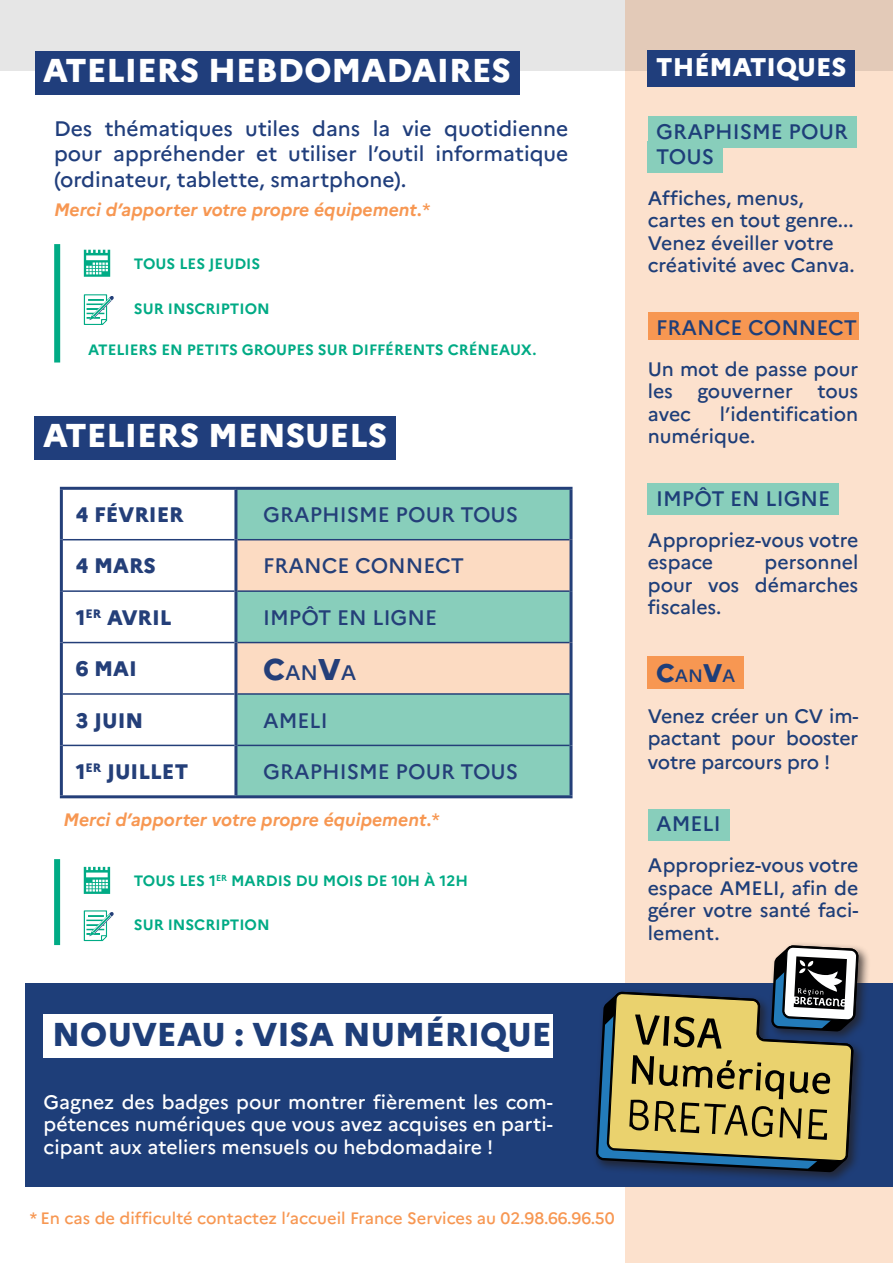
<style>
.page{position:relative;width:893px;height:1263px;background:#fff}
.page>*{position:absolute;margin:0;border:0;box-sizing:border-box;transform-origin:0 0}
.t1{font:800 33px "Marianne";color:#fff}
.t2{font:800 33px "Marianne";color:#1e3e79}
.t3{font:800 25.5px "Marianne";color:#fff}
.t4{font:500 21px/25.5px "Marianne";color:#203e7c;text-align:justify}
.t5{font:500 21px "Marianne";color:#243f79}
.t6{font:500 21px/25.2px "Marianne";color:#1e3e79}
.t7{font:800 21px "Marianne";color:#243f79}
.t8{font:500 21px "Marianne";color:#243f79}
.t9{font:500 19.5px/22.5px "Marianne";color:#1e3e79}
.t10{font:500 19.5px/22.5px "Marianne";color:#fff;text-align:justify}
.t11{font:italic 700 18px "Marianne";color:#f79752}
.t12{font:500 17.85px "Marianne";color:#1e3e79}
.t13{font:500 16.5px "Marianne";color:#f79752}
.t14{font:700 15px "Marianne";color:#00ab85}
.s1{font-weight:500;font-style:normal}
.s2{font-weight:800;font-size:30px}
.s3{font-weight:800;font-size:25.5px}
</style>
<div class="page">
<div style="left:625px;top:0;width:268px;height:1263px;background:#fce1cd"></div>
<div style="left:26px;top:983px;width:867px;height:204px;background:#1e3e79"></div>
<svg style="left:0;top:0;width:893px;height:71px;background:#e3dcd7"></svg>
<div style="left:648px;top:51px;width:207px;height:36px;background:#203e7c"></div>
<div style="left:648px;top:116px;width:209px;height:32px;background:#88cebb"></div>
<div style="left:648px;top:141px;width:75px;height:32px;background:#88cebb"></div>
<div style="left:648px;top:312px;width:210px;height:28px;background:#f79752"></div>
<div style="left:648px;top:483px;width:191px;height:32px;background:#88cebb"></div>
<div style="left:648px;top:656px;width:96px;height:32px;background:#f79752"></div>
<div style="left:648px;top:809px;width:81px;height:32px;background:#88cebb"></div>
<div style="left:44px;top:1014px;width:509px;height:44px;background:#fff"></div>
<div style="left:35px;top:51px;width:484px;height:43px;background:#203e7c"></div>
<div style="left:35px;top:416px;width:361px;height:44px;background:#203e7c"></div>
<div style="left:592px;top:941px;width:279px;height:243px;background:#231f20;opacity:.75"></div>
<svg style="left:596px;top:992px;width:258px;height:180px"></svg>
<svg style="left:603px;top:945px;width:256px;height:226px"></svg>
<svg style="left:84px;top:250px;width:26px;height:27px"></svg>
<div style="left:54px;top:244px;width:6px;height:118px;background:#00ab85"></div>
<svg style="left:84px;top:294px;width:30px;height:31px"></svg>
<svg style="left:84px;top:867px;width:26px;height:27px"></svg>
<div style="left:54px;top:859px;width:6px;height:86px;background:#00ab85"></div>
<svg style="left:84px;top:910px;width:30px;height:31px"></svg>
<div style="left:237px;top:490px;width:332px;height:305px;background:#88cebb"></div>
<div style="left:236px;top:540px;width:335px;height:51px;background:#fcdbc2"></div>
<div style="left:236px;top:642px;width:335px;height:52px;background:#fcdbc2"></div>
<hr style="left:60px;top:745px;width:3px;height:50px;background:#243f79">
<hr style="left:60px;top:795px;width:176px;height:3px;background:#243f79">
<hr style="left:60px;top:487px;width:176px;height:3px;background:#243f79">
<hr style="left:60px;top:490px;width:3px;height:50px;background:#243f79">
<hr style="left:63px;top:539px;width:171px;height:1px;background:#243f79">
<hr style="left:237px;top:539px;width:332px;height:1px;background:#243f79">
<hr style="left:60px;top:540px;width:3px;height:51px;background:#243f79">
<hr style="left:63px;top:590px;width:171px;height:2px;background:#243f79">
<hr style="left:237px;top:590px;width:332px;height:2px;background:#243f79">
<hr style="left:60px;top:591px;width:3px;height:51px;background:#243f79">
<hr style="left:63px;top:642px;width:171px;height:1px;background:#243f79">
<hr style="left:237px;top:642px;width:332px;height:1px;background:#243f79">
<hr style="left:60px;top:642px;width:3px;height:52px;background:#243f79">
<hr style="left:63px;top:693px;width:171px;height:2px;background:#243f79">
<hr style="left:237px;top:693px;width:332px;height:2px;background:#243f79">
<hr style="left:63px;top:745px;width:171px;height:1px;background:#243f79">
<hr style="left:237px;top:745px;width:332px;height:1px;background:#243f79">
<hr style="left:60px;top:694px;width:3px;height:51px;background:#243f79">
<hr style="left:236px;top:487px;width:336px;height:3px;background:#243f79">
<hr style="left:234px;top:490px;width:3px;height:50px;background:#243f79">
<hr style="left:569px;top:490px;width:3px;height:50px;background:#243f79">
<hr style="left:234px;top:540px;width:3px;height:51px;background:#243f79">
<hr style="left:569px;top:540px;width:3px;height:51px;background:#243f79">
<hr style="left:234px;top:591px;width:3px;height:51px;background:#243f79">
<hr style="left:569px;top:591px;width:3px;height:51px;background:#243f79">
<hr style="left:234px;top:642px;width:3px;height:52px;background:#243f79">
<hr style="left:569px;top:642px;width:3px;height:52px;background:#243f79">
<hr style="left:234px;top:694px;width:3px;height:51px;background:#243f79">
<hr style="left:569px;top:694px;width:3px;height:51px;background:#243f79">
<hr style="left:234px;top:745px;width:3px;height:50px;background:#243f79">
<hr style="left:569px;top:745px;width:3px;height:50px;background:#243f79">
<hr style="left:236px;top:795px;width:336px;height:3px;background:#243f79">
<h1 class="t1" style="left:43px;top:44px;width:469px">ATELIERS HEBDOMADAIRES</h1>
<p class="t4" style="left:54px;top:114px;width:516px">Des thématiques utiles dans la vie quotidienne pour appréhender et utiliser l’outil informatique (ordinateur, tablette, smartphone).</p>
<p class="t11" style="left:54px;top:195px;width:378px">Merci d’apporter votre propre équipement.<span class="s1">*</span></p>
<p class="t14" style="left:134px;top:252px;width:128px">TOUS LES JEUDIS</p>
<p class="t14" style="left:134px;top:297px;width:137px">SUR INSCRIPTION</p>
<p class="t14" style="left:88px;top:338px;width:450px">ATELIERS EN PETITS GROUPES SUR DIFFÉRENTS CRÉNEAUX.</p>
<h1 class="t1" style="left:43px;top:410px;width:346px">ATELIERS MENSUELS</h1>
<p class="t7" style="left:76px;top:498px;width:109px">4 FÉVRIER</p>
<p class="t5" style="left:263px;top:498px;width:257px">GRAPHISME POUR TOUS</p>
<p class="t7" style="left:76px;top:549px;width:82px">4 MARS</p>
<p class="t5" style="left:263px;top:550px;width:202px">FRANCE CONNECT</p>
<p class="t7" style="left:76px;top:601px;width:97px">1<sup>ER</sup> AVRIL</p>
<p class="t5" style="left:263px;top:601px;width:175px">IMPÔT EN LIGNE</p>
<p class="t7" style="left:76px;top:652px;width:62px">6 MAI</p>
<p class="t8" style="left:263px;top:656px;width:95px"><span class="s2">C</span>AN<span class="s2">V</span>A</p>
<p class="t7" style="left:76px;top:704px;width:69px">3 JUIN</p>
<p class="t5" style="left:263px;top:704px;width:66px">AMELI</p>
<p class="t7" style="left:76px;top:755px;width:114px">1<sup>ER</sup> JUILLET</p>
<p class="t5" style="left:263px;top:755px;width:257px">GRAPHISME POUR TOUS</p>
<p class="t11" style="left:64px;top:806px;width:378px">Merci d’apporter votre propre équipement.<span class="s1">*</span></p>
<p class="t14" style="left:134px;top:869px;width:336px">TOUS LES 1<sup>ER</sup> MARDIS DU MOIS DE 10H À 12H</p>
<p class="t14" style="left:134px;top:913px;width:137px">SUR INSCRIPTION</p>
<h1 class="t2" style="left:52px;top:1008px;width:501px">NOUVEAU : VISA NUMÉRIQUE</h1>
<p class="t10" style="left:44px;top:1089px;width:511px">Gagnez des badges pour montrer fièrement les com&shy;pétences numériques que vous avez acquises en parti&shy;cipant aux ateliers mensuels ou hebdomadaire !</p>
<p class="t13" style="left:30px;top:1205px;width:586px">* En cas de difficulté contactez l’accueil France Services au 02.98.66.96.50</p>
<h2 class="t3" style="left:656px;top:47px;width:192px">THÉMATIQUES</h2>
<p class="t6" style="left:656px;top:117px;width:193px">GRAPHISME POUR<br>TOUS</p>
<p class="t9" style="left:648px;top:185px;width:208px">Affiches, menus, cartes en tout genre...<br>Venez éveiller votre créativité avec Canva.</p>
<p class="t6" style="left:656px;top:313px;width:202px">FRANCE CONNECT</p>
<p class="t9" style="left:648px;top:356px;width:212px">Un mot de passe pour les</p>
<p class="t9" style="left:697px;top:378px;width:97px">gouverner</p>
<p class="t9" style="left:817px;top:378px;width:42px">tous</p>
<p class="t9" style="left:648px;top:401px;width:212px;text-indent:72px">l’identification numérique.</p>
<p class="t6" style="left:656px;top:484px;width:175px">IMPÔT EN LIGNE</p>
<p class="t9" style="left:648px;top:527px;width:212px">Appropriez-vous votre espace</p>
<p class="t9" style="left:648px;top:401px;width:45px">avec</p>
<p class="t9" style="left:648px;top:549px;width:212px;text-align:justify;text-indent:117px">personnel pour vos démarches fiscales.</p>
<p class="t12" style="left:656px;top:662px;width:81px"><span class="s3">C</span>AN<span class="s3">V</span>A</p>
<p class="t9" style="left:648px;top:703px;width:212px;line-height:23px;text-align:justify">Venez créer un CV im&shy;pactant pour booster votre parcours pro !</p>
<p class="t6" style="left:656px;top:809px;width:66px">AMELI</p>
<p class="t9" style="left:648px;top:852px;width:212px;text-align:justify">Appropriez-vous votre espace AMELI, afin de gérer votre santé faci&shy;lement.</p>
</div>
